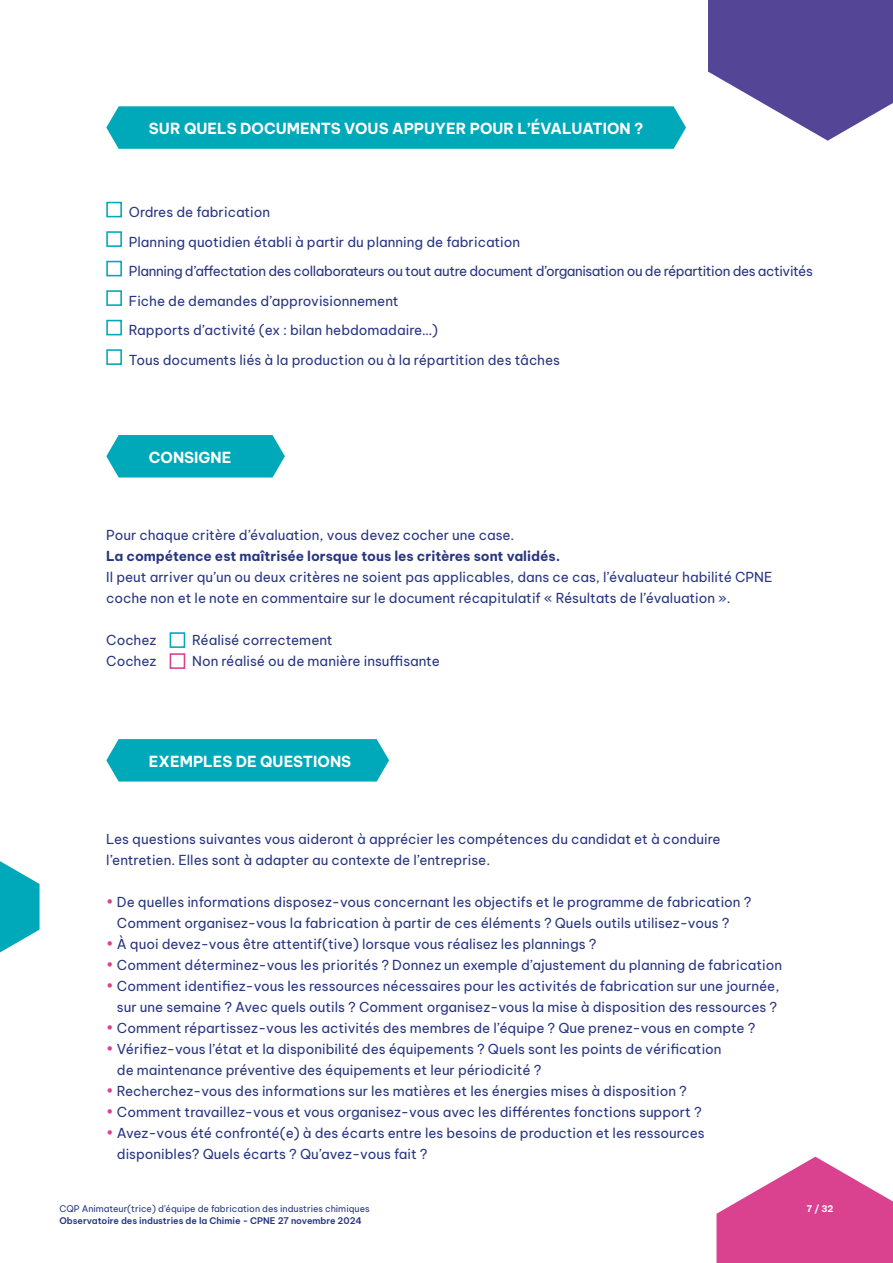
<style>
.page{position:relative;width:893px;height:1263px;background:#fff}
.page>*{position:absolute;margin:0;border:0;box-sizing:border-box;transform-origin:0 0}
.t1{font:700 15px "Be Vietnam Pro";color:#fff}
.t2{font:13.5px/21px "Be Vietnam Pro";color:#283581}
.t3{font:700 13.5px "Be Vietnam Pro";letter-spacing:-.005em;color:#283581}
.t4{font:9px "Be Vietnam Pro";color:#283581}
.t5{font:600 9px "Be Vietnam Pro";color:#283581}
.t6{font:700 9px "Be Vietnam Pro";color:#fff}
.s1{color:#da4290}
</style>
<div class="page">
<svg style="left:716px;top:1157px;width:177px;height:106px"></svg>
<svg style="left:0;top:861px;width:40px;height:91px"></svg>
<svg style="left:708px;top:0;width:185px;height:141px"></svg>
<div style="left:106px;top:106px;width:580px;height:43px;background:#00a9b9"></div>
<svg style="left:106px;top:435px;width:179px;height:42px;background:#12afbd"></svg>
<div style="left:106px;top:739px;width:283px;height:42px;background:#00a9b9"></div>
<div style="left:106px;top:202px;width:16px;height:15px;border:2px solid #00a9b9"></div>
<div style="left:106px;top:231px;width:16px;height:16px;border:2px solid #00a9b9"></div>
<div style="left:106px;top:261px;width:16px;height:15px;border:2px solid #00a9b9"></div>
<div style="left:106px;top:290px;width:16px;height:16px;border:2px solid #00a9b9"></div>
<div style="left:106px;top:320px;width:16px;height:15px;border:2px solid #00a9b9"></div>
<div style="left:106px;top:349px;width:16px;height:16px;border:2px solid #00a9b9"></div>
<div style="left:170px;top:632px;width:15px;height:16px;border:2px solid #00a9b9"></div>
<div style="left:170px;top:653px;width:15px;height:16px;border:2px solid #da4290"></div>
<p class="t1" style="left:149px;top:116px;width:496px">SUR QUELS DOCUMENTS VOUS APPUYER POUR L’ÉVALUATION ?</p>
<p class="t2" style="left:129px;top:196px;width:686px;line-height:29.5px">Ordres de fabrication<br>Planning quotidien établi à partir du planning de fabrication<br>Planning d’affectation des collaborateurs ou tout autre document d’organisation ou de répartition des activités Fiche de demandes d’approvisionnement<br>Rapports d’activité (ex : bilan hebdomadaire…)<br>Tous documents liés à la production ou à la répartition des tâches</p>
<p class="t1" style="left:149px;top:444px;width:84px">CONSIGNE</p>
<p class="t2" style="left:106px;top:523px;width:410px">Pour chaque critère d’évaluation, vous devez cocher une case.</p>
<p class="t3" style="left:106px;top:544px;width:455px">La compétence est maîtrisée lorsque tous les critères sont validés.</p>
<p class="t2" style="left:106px;top:565px;width:668px">Il peut arriver qu’un ou deux critères ne soient pas applicables, dans ce cas, l’évaluateur habilité CPNE coche non et le note en commentaire sur le document récapitulatif « Résultats de l’évaluation ».</p>
<p class="t2" style="left:106px;top:628px;width:52px">Cochez</p>
<p class="t2" style="left:192px;top:628px;width:142px">Réalisé correctement</p>
<p class="t2" style="left:106px;top:649px;width:52px">Cochez</p>
<p class="t2" style="left:192px;top:649px;width:249px">Non réalisé ou de manière insuffisante</p>
<p class="t1" style="left:149px;top:748px;width:204px">EXEMPLES DE QUESTIONS</p>
<p class="t2" style="left:106px;top:827px;width:616px">Les questions suivantes vous aideront à apprécier les compétences du candidat et à conduire l’entretien. Elles sont à adapter au contexte de l’entreprise.</p>
<p class="t2" style="left:117px;top:890px;width:636px;text-indent:-11px"><span class="s1">•</span> De quelles informations disposez-vous concernant les objectifs et le programme de fabrication ?<br>Comment organisez-vous la fabrication à partir de ces éléments ? Quels outils utilisez-vous ?</p>
<p class="t2" style="left:106px;top:932px;width:492px"><span class="s1">•</span> À quoi devez-vous être attentif(tive) lorsque vous réalisez les plannings ?</p>
<p class="t2" style="left:106px;top:953px;width:677px"><span class="s1">•</span> Comment déterminez-vous les priorités ? Donnez un exemple d’ajustement du planning de fabrication</p>
<p class="t2" style="left:106px;top:974px;width:675px;text-align:right"><span class="s1">•</span> Comment identifiez-vous les ressources nécessaires pour les activités de fabrication sur une journée, sur une semaine ? Avec quels outils ? Comment organisez-vous la mise à disposition des ressources ?</p>
<p class="t2" style="left:106px;top:1016px;width:651px"><span class="s1">•</span> Comment répartissez-vous les activités des membres de l’équipe ? Que prenez-vous en compte ?</p>
<p class="t2" style="left:117px;top:1037px;width:606px;text-indent:-11px"><span class="s1">•</span> Vérifiez-vous l’état et la disponibilité des équipements ? Quels sont les points de vérification de maintenance préventive des équipements et leur périodicité ?</p>
<p class="t2" style="left:106px;top:1079px;width:582px"><span class="s1">•</span> Recherchez-vous des informations sur les matières et les énergies mises à disposition ?</p>
<p class="t2" style="left:106px;top:1100px;width:597px"><span class="s1">•</span> Comment travaillez-vous et vous organisez-vous avec les différentes fonctions support ?</p>
<p class="t2" style="left:117px;top:1121px;width:589px;text-indent:-11px"><span class="s1">•</span> Avez-vous été confronté(e) à des écarts entre les besoins de production et les ressources disponibles? Quels écarts ? Qu’avez-vous fait ?</p>
<p class="t4" style="left:60px;top:1202px;width:312px">CQP Animateur(trice) d’équipe de fabrication des industries chimiques</p>
<p class="t6" style="left:807px;top:1201px;width:28px">7 / 32</p>
<p class="t5" style="left:60px;top:1213px;width:304px">Observatoire des industries de la Chimie - CPNE 27 novembre 2024</p>
</div>
